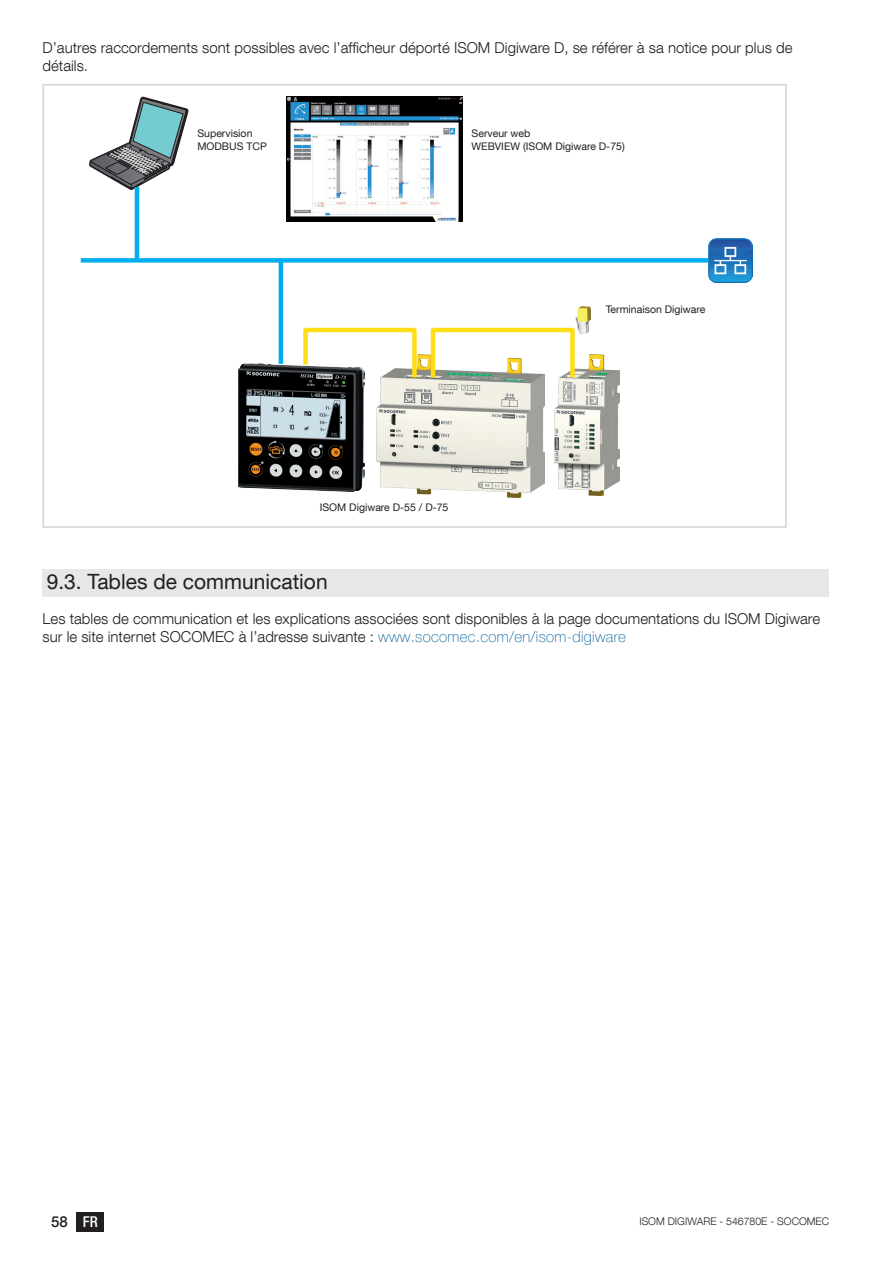
<style>
.page{position:relative;width:893px;height:1263px;background:#fff}
.page>*{position:absolute;margin:0;border:0;box-sizing:border-box;transform-origin:0 0}
.t1{font:21px "Helvetica Neue LT Com";color:#231f20}
.t2{font:300 15px/18px "Helvetica Neue LT Com";color:#231f20}
.t3{font:500 15px "Helvetica Neue LT Com";color:#231f20}
.t4{font:10.5px/12.6px "Helvetica Neue LT Com";color:#231f20}
.t5{font:300 10.5px "Helvetica Neue LT Com";color:#231f20}
.s1{font-weight:100;color:#005d9c}
.s2{font-stretch:condensed;color:#fff}
</style>
<div class="page">
<div style="left:77px;top:1212px;width:27px;height:19px;background:#231f20"></div>
<div style="left:43px;top:569px;width:786px;height:28px;background:#e6e7e9"></div>
<hr style="left:43px;top:84px;width:744px;height:1px;background:#d1d2d4">
<hr style="left:43px;top:85px;width:1px;height:441px;background:#d1d2d4">
<hr style="left:785px;top:85px;width:2px;height:441px;background:#d1d2d4">
<hr style="left:43px;top:526px;width:744px;height:2px;background:#d1d2d4">
<img style="left:238px;top:362px;width:127px;height:130px">
<img style="left:376px;top:355px;width:169px;height:142px">
<img style="left:555px;top:355px;width:65px;height:140px">
<img style="left:576px;top:306px;width:14px;height:28px">
<svg style="left:89px;top:97px;width:100px;height:95px"></svg>
<svg style="left:301px;top:327px;width:118px;height:55px"></svg>
<div style="left:431px;top:328px;width:144px;height:52px;border:4px solid #ffdd17"></div>
<img style="left:708px;top:238px;width:44px;height:44px">
<div style="left:81px;top:258px;width:627px;height:5px;background:#00aeef"></div>
<hr style="left:135px;top:187px;width:4px;height:73px;background:#00aeef">
<hr style="left:279px;top:260px;width:4px;height:104px;background:#00aeef">
<img style="left:287px;top:96px;width:175px;height:126px">
<p class="t2" style="left:43px;top:39px;width:751px">D’autres raccordements sont possibles avec l’afficheur déporté ISOM Digiware D, se référer à sa notice pour plus de détails.</p>
<p class="t4" style="left:197px;top:127px;width:71px">Supervision<br>MODBUS TCP</p>
<p class="t4" style="left:472px;top:127px;width:155px">Serveur web<br>WEBVIEW (ISOM Digiware D-75)</p>
<p class="t4" style="left:606px;top:303px;width:101px">Terminaison Digiware</p>
<p class="t4" style="left:320px;top:501px;width:130px">ISOM Digiware D-55 / D-75</p>
<h1 class="t1" style="left:47px;top:568px;width:282px">9.3. Tables de communication</h1>
<p class="t2" style="left:43px;top:609px;width:779px">Les tables de communication et les explications associées sont disponibles à la page documentations du ISOM Digiware sur le site internet SOCOMEC à l’adresse suivante : <span class="s1">www.socomec.com/en/isom-digiware</span></p>
<p class="t3" style="left:51px;top:1212px;width:48px">58 <span class="s2">FR</span></p>
<p class="t5" style="left:639px;top:1215px;width:191px">ISOM DIGIWARE - 546780E - SOCOMEC</p>
</div>
